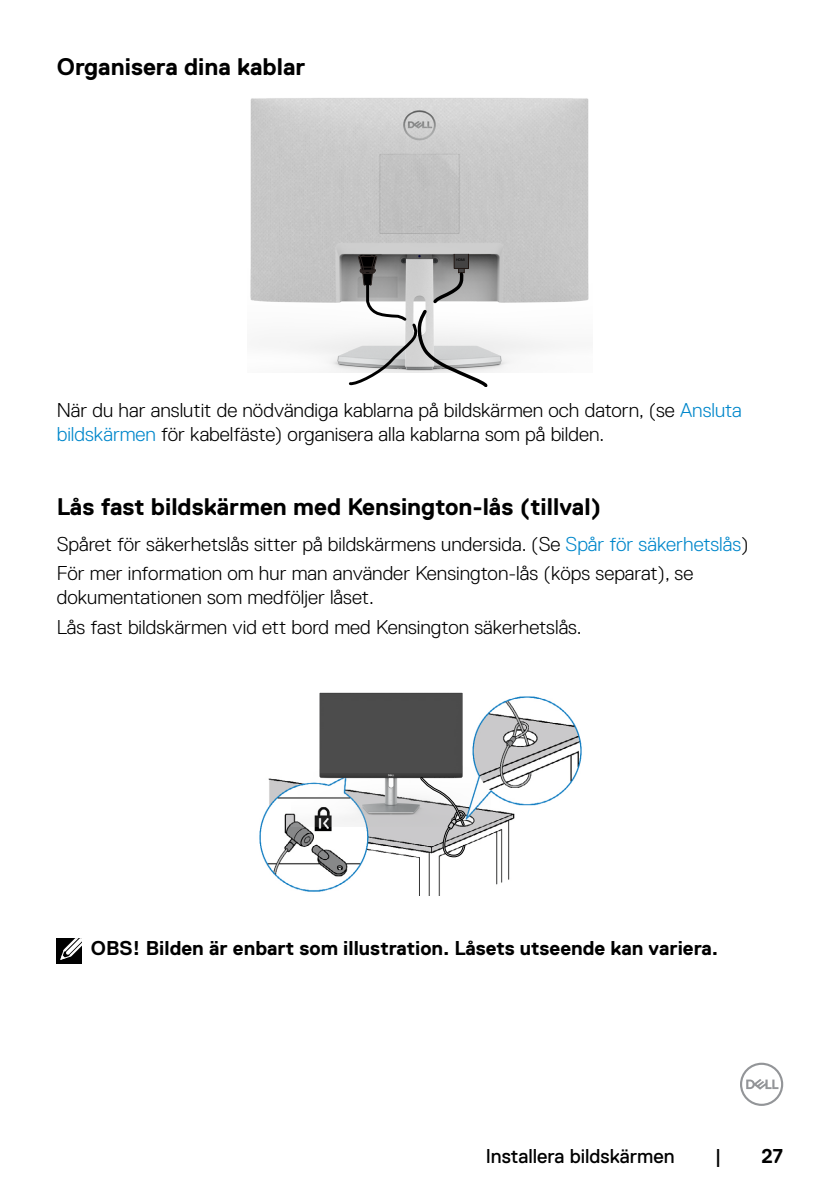
<style>
.page{position:relative;width:840px;height:1191px;background:#fff}
.page>*{position:absolute;margin:0;border:0;box-sizing:border-box;transform-origin:0 0}
.t1{font:700 24px "Dell Replica";color:#000}
.t2{font:300 20px/29.6px "Dell Replica";color:#000}
.t3{font:700 20px "Dell Replica";color:#000}
.t4{font:20px "Dell Replica";color:#000}
.t5{font:3.6px "Arial";color:#000}
.s1{color:#0087cb}
</style>
<div class="page">
<svg style="left:740px;top:1062px;width:42px;height:44px"></svg>
<img style="left:250px;top:98px;width:339px;height:275px">
<svg style="left:347px;top:254px;width:143px;height:133px"></svg>
<img style="left:259px;top:696px;width:323px;height:199px">
<img style="left:291px;top:692px;width:199px;height:134px">
<svg style="left:420px;top:777px;width:45px;height:80px"></svg>
<div style="left:57px;top:938px;width:25px;height:25px;background:#000"></div>
<svg style="left:60px;top:938px;width:22px;height:22px"></svg>
<p class="t1" style="left:57px;top:54px;width:250px">Organisera dina kablar</p>
<p class="t5" style="left:456px;top:257px;width:11px">HDMI</p>
<p class="t2" style="left:57px;top:398px;width:686px;line-height:24px">När du har anslutit de nödvändiga kablarna på bildskärmen och datorn, (se <span class="s1">Ansluta bildskärmen</span> för kabelfäste) organisera alla kablarna som på bilden.</p>
<p class="t1" style="left:57px;top:494px;width:546px">Lås fast bildskärmen med Kensington-lås (tillval)</p>
<p class="t2" style="left:57px;top:529px;width:692px">Spåret för säkerhetslås sitter på bildskärmens undersida. (Se <span class="s1">Spår för säkerhetslås</span>)<br>För mer information om hur man använder Kensington-lås (köps separat), se</p>
<p class="t2" style="left:57px;top:583px;width:526px">dokumentationen som medföljer låset.<br>Lås fast bildskärmen vid ett bord med Kensington säkerhetslås.</p>
<p class="t3" style="left:91px;top:937px;width:628px">OBS! Bilden är enbart som illustration. Låsets utseende kan variera.</p>
<p class="t4" style="left:485px;top:1144px;width:190px">Installera bildskärmen</p>
<p class="t4" style="left:714px;top:1144px;width:8px">|</p>
<p class="t3" style="left:761px;top:1144px;width:23px">27</p>
</div>
